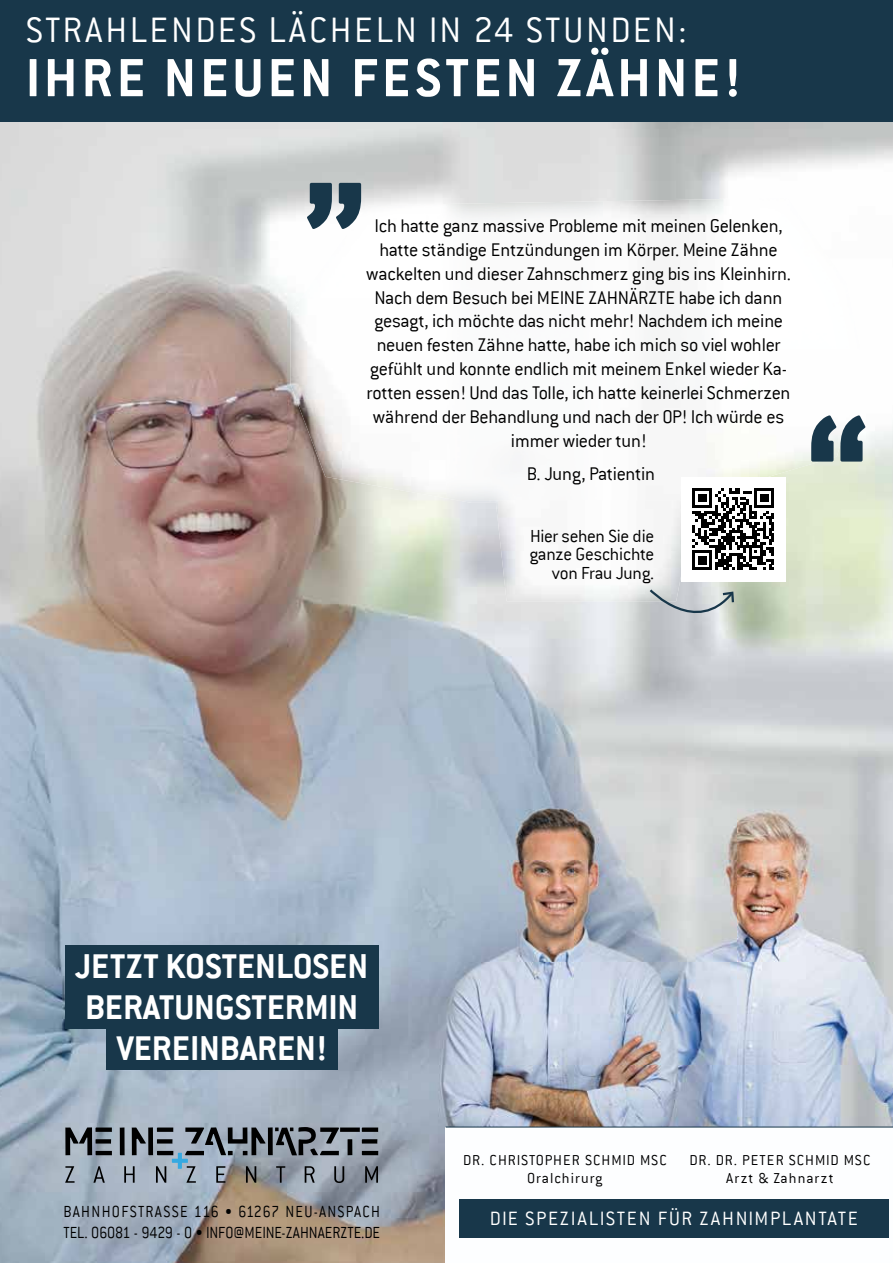
<style>
.page{position:relative;width:893px;height:1263px;background:#fff}
.page>*{position:absolute;margin:0;border:0;box-sizing:border-box;transform-origin:0 0}
.t1{font:700 58.95px "Conduit ITC";letter-spacing:.07em;color:#fff}
.t2{font:300 39px "Conduit ITC";letter-spacing:.07em;color:#fff}
.t3{font:700 37.95px/40.8px "Conduit ITC";color:#fff;text-align:center}
.t4{font:300 21.3px "Conduit ITC";letter-spacing:.08em;color:#fff}
.t5{font:300 20.25px/23.9px "Conduit ITC";letter-spacing:-.015em;color:#000;text-align:center}
.t6{font:300 19.2px/18.1px "Conduit ITC";letter-spacing:-.015em;color:#000;text-align:right}
.t7{font:300 17.7px/21.3px "Conduit ITC";color:#000;scale:.9 1}
.t8{font:300 15.9px/18.1px "Conduit ITC";letter-spacing:.07em;color:#000;text-align:center}
</style>
<div class="page">
<img style="left:0;top:121px;width:893px;height:1142px">
<img style="left:301px;top:204px;width:146px;height:95px">
<img style="left:447px;top:201px;width:156px;height:98px">
<img style="left:603px;top:198px;width:157px;height:101px">
<img style="left:760px;top:198px;width:100px;height:151px">
<img style="left:291px;top:299px;width:469px;height:101px">
<img style="left:760px;top:349px;width:104px;height:130px">
<img style="left:296px;top:400px;width:151px;height:98px">
<img style="left:447px;top:400px;width:313px;height:101px">
<img style="left:457px;top:500px;width:224px;height:51px">
<img style="left:501px;top:551px;width:185px;height:50px">
<img style="left:413px;top:758px;width:480px;height:410px">
<div style="left:446px;top:1127px;width:447px;height:136px;background:#fdfeff"></div>
<div style="left:0;top:0;width:893px;height:121px;background:#18374a"></div>
<svg style="left:65px;top:1127px;width:47px;height:28px"></svg>
<svg style="left:132px;top:1127px;width:41px;height:28px"></svg>
<hr style="left:178px;top:1153px;width:4px;height:16px;background:#36a9e1">
<svg style="left:172px;top:1159px;width:16px;height:4px"></svg>
<svg style="left:120px;top:1127px;width:5px;height:28px"></svg>
<svg style="left:65px;top:1166px;width:10px;height:17px"></svg>
<svg style="left:93px;top:1166px;width:12px;height:17px"></svg>
<svg style="left:124px;top:1166px;width:11px;height:17px"></svg>
<svg style="left:156px;top:1166px;width:10px;height:17px"></svg>
<svg style="left:186px;top:1166px;width:10px;height:17px"></svg>
<svg style="left:216px;top:1166px;width:9px;height:17px"></svg>
<svg style="left:246px;top:1166px;width:10px;height:17px"></svg>
<svg style="left:276px;top:1166px;width:9px;height:17px"></svg>
<svg style="left:305px;top:1166px;width:10px;height:17px"></svg>
<svg style="left:334px;top:1166px;width:10px;height:17px"></svg>
<svg style="left:365px;top:1166px;width:13px;height:17px"></svg>
<svg style="left:185px;top:1127px;width:193px;height:28px;background:#646c75"></svg>
<div style="left:459px;top:1200px;width:429px;height:38px;background:#18374a"></div>
<hr style="left:446px;top:1127px;width:447px;height:1px;background:#18374a">
<div style="left:65px;top:946px;width:313px;height:83px;background:#18374a"></div>
<div style="left:106px;top:1028px;width:231px;height:42px;background:#18374a"></div>
<svg style="left:307px;top:183px;width:54px;height:46px"></svg>
<svg style="left:811px;top:415px;width:54px;height:47px"></svg>
<div style="left:681px;top:477px;width:105px;height:104px;background:#fff"></div>
<svg style="left:692px;top:488px;width:82px;height:82px"></svg>
<svg style="left:648px;top:588px;width:87px;height:49px;background:#c2c7c9"></svg>
<h2 class="t2" style="left:26px;top:8px;width:662px">STRAHLENDES LÄCHELN IN 24 STUNDEN:</h2>
<h1 class="t1" style="left:26px;top:43px;width:716px">IHRE NEUEN FESTEN ZÄHNE!</h1>
<p class="t5" style="left:366px;top:214px;width:426px">Ich hatte ganz massive Probleme mit meinen Gelenken, hatte ständige Entzündungen im Körper. Meine Zähne wackelten und dieser Zahnschmerz ging bis ins Kleinhirn.<br>Nach dem Besuch bei MEINE ZAHNÄRZTE habe ich dann gesagt, ich möchte das nicht mehr! Nachdem ich meine neuen festen Zähne hatte, habe ich mich so viel wohler gefühlt und konnte endlich mit meinem Enkel wieder Ka&shy;rotten essen! Und das Tolle, ich hatte keinerlei Schmerzen während der Behandlung und nach der OP! Ich würde es immer wieder tun!</p>
<p class="t5" style="left:527px;top:462px;width:130px">B. Jung, Patientin</p>
<p class="t6" style="left:529px;top:527px;width:126px">Hier sehen Sie die ganze Geschichte von Frau Jung.</p>
<h3 class="t3" style="left:75px;top:945px;width:295px">JETZT KOSTENLOSEN<br>BERATUNGSTERMIN<br>VEREINBAREN!</h3>
<p class="t7" style="left:63px;top:1201px;width:353px">BAHNH0FSTRASSE 116 • 61267 NEU-ANSPACH<br>TEL. 06081 - 9429 - 0 • INF0@MEINE-ZAHNAERZTE.DE</p>
<p class="t8" style="left:463px;top:1150px;width:205px">DR. CHRISTOPHER SCHMID MSC<br>Oralchirurg</p>
<p class="t8" style="left:689px;top:1150px;width:182px">DR. DR. PETER SCHMID MSC<br>Arzt &amp; Zahnarzt</p>
<p class="t4" style="left:490px;top:1206px;width:370px">DIE SPEZIALISTEN FÜR ZAHNIMPLANTATE</p>
</div>
